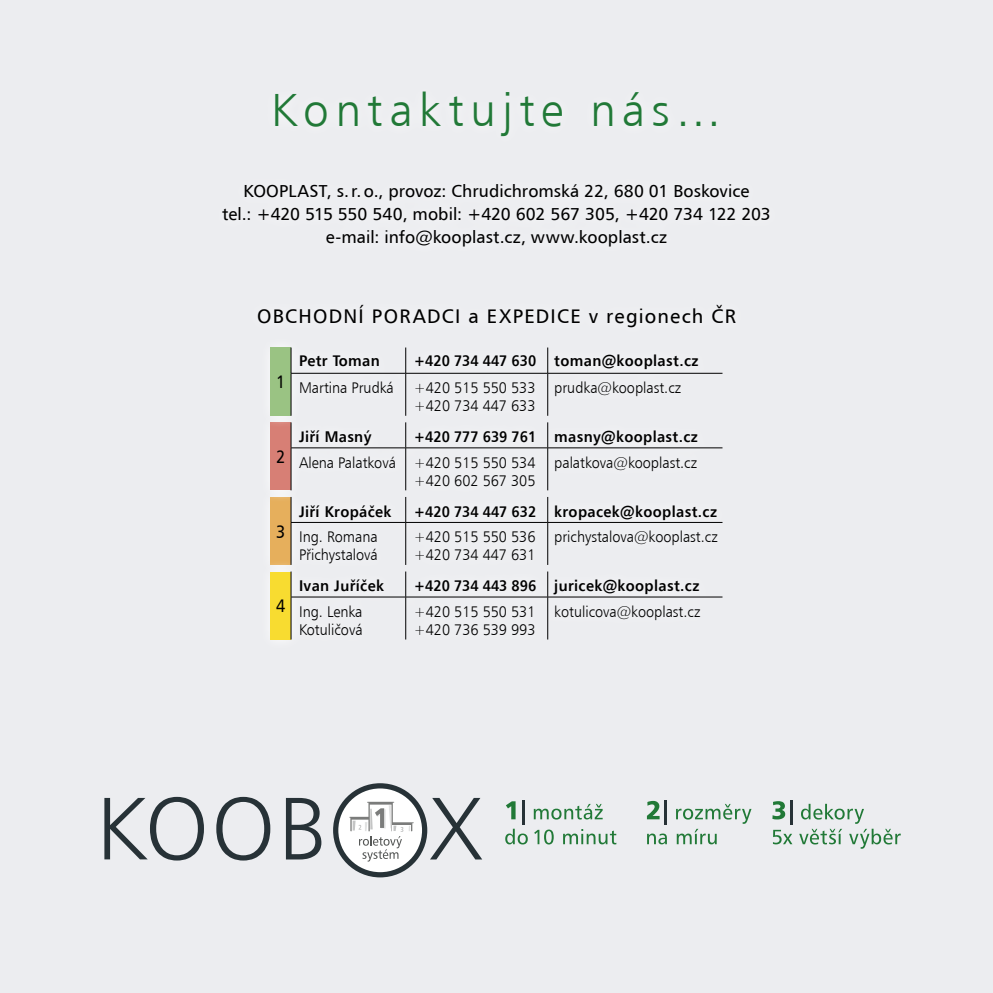
<style>
.page{position:relative;width:993px;height:993px;background:#fff}
.page>*{position:absolute;margin:0;border:0;box-sizing:border-box;transform-origin:0 0}
.t1{font:46.2px "Humanist 777 AT Light B";letter-spacing:.135em;color:#217937}
.t2{font:19.6px "Humanist 777 AT Roman B";letter-spacing:.065em;color:#000}
.t3{font:18.03px "Humanist 777 AT Roman B";color:#000;scale:.89 1}
.t4{font:17.32px/23.1px "Humanist 777 AT Roman B";color:#000;text-align:center}
.t5{font:15.4px/18px "Humanist 777 AT Light B";color:#000;scale:.94 1}
.t6{font:15.4px "Humanist 777 AT Bold B";letter-spacing:.025em;color:#000;scale:.9 1}
.t7{font:15.4px "Humanist 777 AT Bold B";letter-spacing:.025em;color:#000;scale:.94 1}
</style>
<div class="page">
<div style="left:0;top:0;width:992px;height:992px;background:#ecedf0"></div>
<div style="left:270px;top:497px;width:21px;height:67px;background:#e6af5c"></div>
<svg style="left:290px;top:501px;width:1px;height:21px"></svg>
<svg style="left:405px;top:501px;width:1px;height:21px"></svg>
<svg style="left:547px;top:501px;width:1px;height:21px"></svg>
<hr style="left:291px;top:522px;width:114px;height:1px;background:#000">
<hr style="left:290px;top:522px;width:1px;height:42px;background:#000">
<hr style="left:405px;top:522px;width:142px;height:1px;background:#000">
<hr style="left:405px;top:522px;width:1px;height:42px;background:#000">
<hr style="left:547px;top:522px;width:175px;height:1px;background:#000">
<hr style="left:547px;top:522px;width:1px;height:42px;background:#000">
<div style="left:259px;top:560px;width:472px;height:90px;background:#edeef0"></div>
<div style="left:270px;top:571px;width:21px;height:68px;background:#f8dc30"></div>
<svg style="left:290px;top:571px;width:1px;height:25px"></svg>
<svg style="left:405px;top:571px;width:1px;height:25px"></svg>
<svg style="left:547px;top:571px;width:1px;height:25px"></svg>
<hr style="left:291px;top:596px;width:114px;height:1px;background:#000">
<hr style="left:290px;top:597px;width:1px;height:42px;background:#000">
<hr style="left:405px;top:596px;width:142px;height:1px;background:#000">
<hr style="left:405px;top:597px;width:1px;height:42px;background:#000">
<hr style="left:547px;top:596px;width:175px;height:1px;background:#000">
<hr style="left:547px;top:597px;width:1px;height:42px;background:#000">
<div style="left:259px;top:411px;width:472px;height:90px;background:#edeef1"></div>
<div style="left:270px;top:422px;width:21px;height:68px;background:#d77f75"></div>
<svg style="left:290px;top:426px;width:1px;height:21px"></svg>
<svg style="left:405px;top:426px;width:1px;height:21px"></svg>
<svg style="left:547px;top:426px;width:1px;height:21px"></svg>
<hr style="left:291px;top:447px;width:114px;height:1px;background:#000">
<hr style="left:290px;top:448px;width:1px;height:42px;background:#000">
<hr style="left:405px;top:447px;width:142px;height:1px;background:#000">
<hr style="left:405px;top:448px;width:1px;height:42px;background:#000">
<hr style="left:547px;top:447px;width:175px;height:1px;background:#000">
<hr style="left:547px;top:448px;width:1px;height:42px;background:#000">
<div style="left:259px;top:336px;width:472px;height:90px;background:#ecedf0"></div>
<div style="left:270px;top:347px;width:21px;height:68px;background:#9ac383"></div>
<svg style="left:290px;top:347px;width:1px;height:26px"></svg>
<svg style="left:405px;top:347px;width:1px;height:26px"></svg>
<svg style="left:547px;top:347px;width:1px;height:26px"></svg>
<hr style="left:291px;top:373px;width:114px;height:1px;background:#000">
<hr style="left:290px;top:373px;width:1px;height:42px;background:#000">
<hr style="left:405px;top:373px;width:142px;height:1px;background:#000">
<hr style="left:405px;top:373px;width:1px;height:42px;background:#000">
<hr style="left:547px;top:373px;width:175px;height:1px;background:#000">
<hr style="left:547px;top:373px;width:1px;height:42px;background:#000">
<svg style="left:505px;top:828px;width:111px;height:16px"></svg>
<svg style="left:533px;top:803px;width:69px;height:16px"></svg>
<hr style="left:522px;top:800px;width:2px;height:24px;background:#273237">
<svg style="left:506px;top:801px;width:9px;height:18px"></svg>
<svg style="left:646px;top:800px;width:105px;height:44px"></svg>
<svg style="left:772px;top:800px;width:128px;height:48px"></svg>
<svg style="left:333px;top:783px;width:94px;height:94px"></svg>
<div style="left:338px;top:788px;width:84px;height:83px;background:#fff;border-radius:50%"></div>
<svg style="left:349px;top:801px;width:64px;height:60px"></svg>
<svg style="left:104px;top:796px;width:100px;height:64px"></svg>
<svg style="left:216px;top:796px;width:54px;height:64px"></svg>
<svg style="left:286px;top:797px;width:35px;height:62px"></svg>
<svg style="left:430px;top:797px;width:52px;height:62px"></svg>
<h1 class="t1" style="left:271px;top:82px;width:451px">Kontaktujte nás…</h1>
<p class="t4" style="left:222px;top:179px;width:550px">KOOPLAST, s.r.o., provoz: Chrudichromská 22, 680 01 Boskovice<br>tel.: +420 515 550 540, mobil: +420 602 567 305, +420 734 122 203 e-mail: info@kooplast.cz, www.kooplast.cz</p>
<p class="t2" style="left:257px;top:304px;width:480px">OBCHODNÍ PORADCI a EXPEDICE v regionech ČR</p>
<p class="t3" style="left:276px;top:371px;width:12px">1</p>
<p class="t3" style="left:276px;top:445px;width:12px">2</p>
<p class="t3" style="left:276px;top:520px;width:12px">3</p>
<p class="t3" style="left:276px;top:594px;width:12px">4</p>
<p class="t7" style="left:299px;top:351px;width:87px">Petr Toman</p>
<p class="t6" style="left:413px;top:351px;width:318px">+420 734 447 630 toman@kooplast.cz</p>
<p class="t5" style="left:299px;top:378px;width:102px">Martina Prudká</p>
<p class="t5" style="left:413px;top:378px;width:131px">+420 515 550 533 +420 734 447 633</p>
<p class="t5" style="left:554px;top:378px;width:137px">prudka@kooplast.cz</p>
<p class="t7" style="left:299px;top:426px;width:78px">Jiří Masný</p>
<p class="t6" style="left:413px;top:426px;width:317px">+420 777 639 761 masny@kooplast.cz</p>
<p class="t5" style="left:299px;top:453px;width:253px;text-align:right">Alena Palatková +420 515 550 534 +420 602 567 305</p>
<p class="t5" style="left:554px;top:453px;width:154px">palatkova@kooplast.cz</p>
<p class="t7" style="left:299px;top:501px;width:100px">Jiří Kropáček</p>
<p class="t6" style="left:413px;top:501px;width:338px">+420 734 447 632 kropacek@kooplast.cz</p>
<p class="t5" style="left:299px;top:527px;width:85px">Ing. Romana<br>Přichystalová</p>
<p class="t5" style="left:413px;top:527px;width:131px">+420 515 550 536 +420 734 447 631</p>
<p class="t5" style="left:554px;top:527px;width:175px">prichystalova@kooplast.cz</p>
<p class="t7" style="left:299px;top:575px;width:92px">Ivan Juříček</p>
<p class="t6" style="left:413px;top:575px;width:319px">+420 734 443 896 juricek@kooplast.cz</p>
<p class="t5" style="left:299px;top:602px;width:69px">Ing. Lenka<br>Kotuličová</p>
<p class="t5" style="left:413px;top:602px;width:131px">+420 515 550 531 +420 736 539 993</p>
<p class="t5" style="left:554px;top:602px;width:157px">kotulicova@kooplast.cz</p>
</div>
